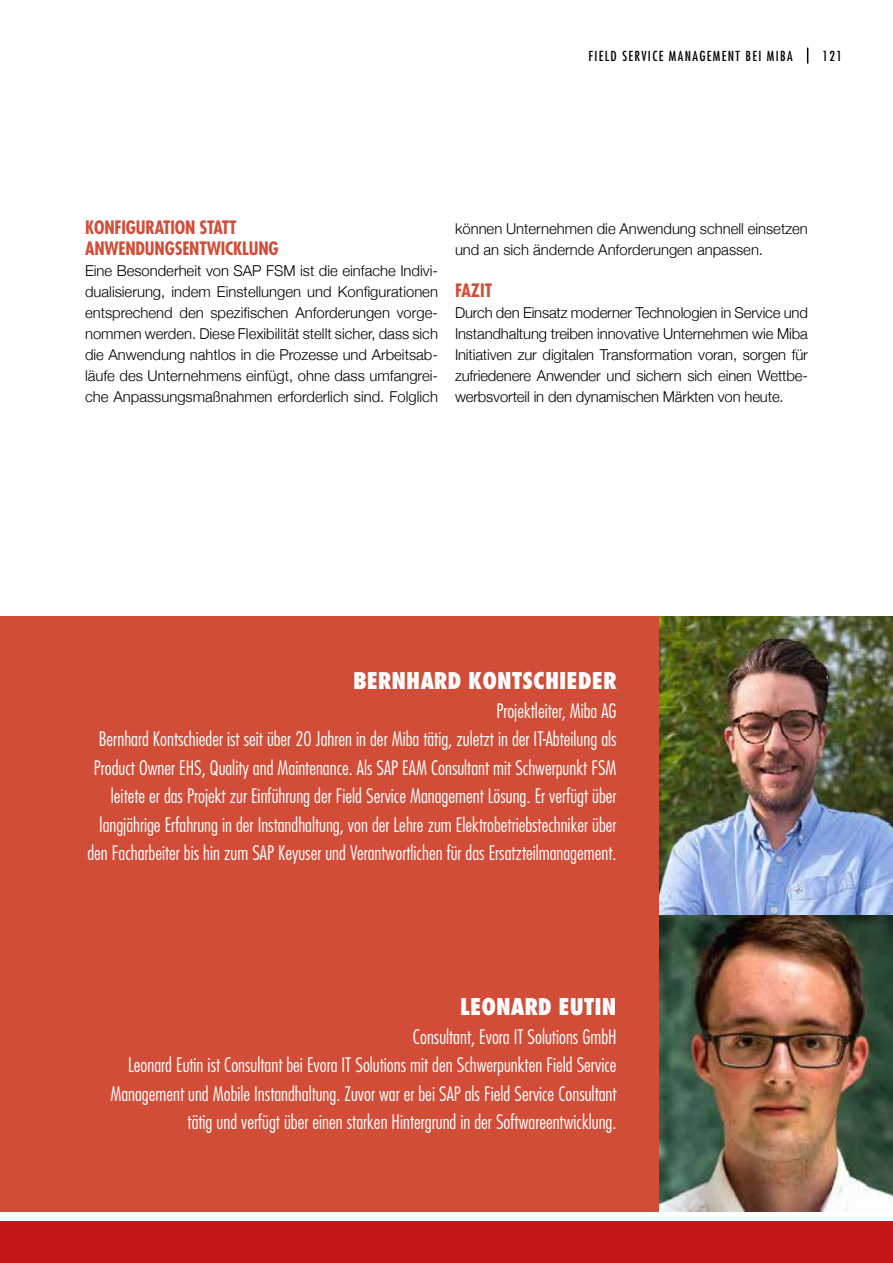
<style>
.page{position:relative;width:893px;height:1263px;background:#fff}
.page>*{position:absolute;margin:0;border:0;box-sizing:border-box;transform-origin:0 0}
.t1{font:800 condensed 22.5px "Futura Std";color:#fff}
.t2{font:300 condensed 19.5px/28.5px "Futura Std";color:#fff;text-align:right}
.t3{font:700 condensed 18px/21px "Futura Std";letter-spacing:-.01em;color:#d14d38}
.t4{font:300 15px/21px "Helvetica Neue";color:#000;text-align:justify}
.t5{font:condensed 13.5px "Futura Std";letter-spacing:.1em;color:#000}
</style>
<div class="page">
<div style="left:0;top:1220px;width:893px;height:43px;background:#c7161a"></div>
<svg style="left:807px;top:48px;width:1px;height:15px"></svg>
<div style="left:0;top:616px;width:893px;height:596px;background:#d14d38"></div>
<img style="left:659px;top:616px;width:234px;height:596px">
<p class="t5" style="left:588px;top:48px;width:206px">FI ELD SERVICE MANAGEMENT BEI MIBA</p>
<p class="t5" style="left:822px;top:48px;width:21px">121</p>
<p class="t3" style="left:85px;top:217px;width:195px">KONFIGURATION STATT<br>ANWENDUNGSENTWICKLUNG</p>
<p class="t4" style="left:85px;top:259px;width:354px">Eine Besonderheit von SAP FSM ist die einfache Indivi&shy;dualisierung, indem Einstellungen und Konfigurationen entsprechend den spezifischen Anforderungen vorge&shy;nommen werden. Diese Flexibilität stellt sicher, dass sich die Anwendung nahtlos in die Prozesse und Arbeitsab&shy;läufe des Unternehmens einfügt, ohne dass umfangrei&shy;che Anpassungsmaßnahmen erforderlich sind. Folglich</p>
<p class="t4" style="left:455px;top:217px;width:354px">können Unternehmen die Anwendung schnell einsetzen und an sich ändernde Anforderungen anpassen.</p>
<p class="t3" style="left:455px;top:280px;width:39px">FAZIT</p>
<p class="t4" style="left:455px;top:301px;width:354px">Durch den Einsatz moderner Technologien in Service und Instandhaltung treiben innovative Unternehmen wie Miba Initiativen zur digitalen Transformation voran, sorgen für zufriedenere Anwender und sichern sich einen Wettbe&shy;werbsvorteil in den dynamischen Märkten von heute.</p>
<p class="t1" style="left:353px;top:667px;width:265px">BERNHARD KONTSCHIEDER</p>
<p class="t2" style="left:87px;top:696px;width:531px">Projektleiter, Miba AG<br>Bernhard Kontschieder ist seit über 20 Jahren in der Miba tätig, zuletzt in der IT-Abteilung als Product Owner EHS, Quality and Maintenance. Als SAP EAM Consultant mit Schwerpunkt FSM leitete er das Projekt zur Einführung der Field Service Management Lösung. Er verfügt über langjährige Erfahrung in der Instandhaltung, von der Lehre zum Elektrobetriebstechniker über den Facharbeiter bis hin zum SAP Keyuser und Verantwortlichen für das Ersatzteilmanagement.</p>
<p class="t1" style="left:460px;top:993px;width:158px">LEONARD EUTIN</p>
<p class="t2" style="left:110px;top:1022px;width:508px">Consultant, Evora IT Solutions GmbH<br>Leonard Eutin ist Consultant bei Evora IT Solutions mit den Schwerpunkten Field Service Management und Mobile Instandhaltung. Zuvor war er bei SAP als Field Service Consultant tätig und verfügt über einen starken Hintergrund in der Softwareentwicklung.</p>
</div>
